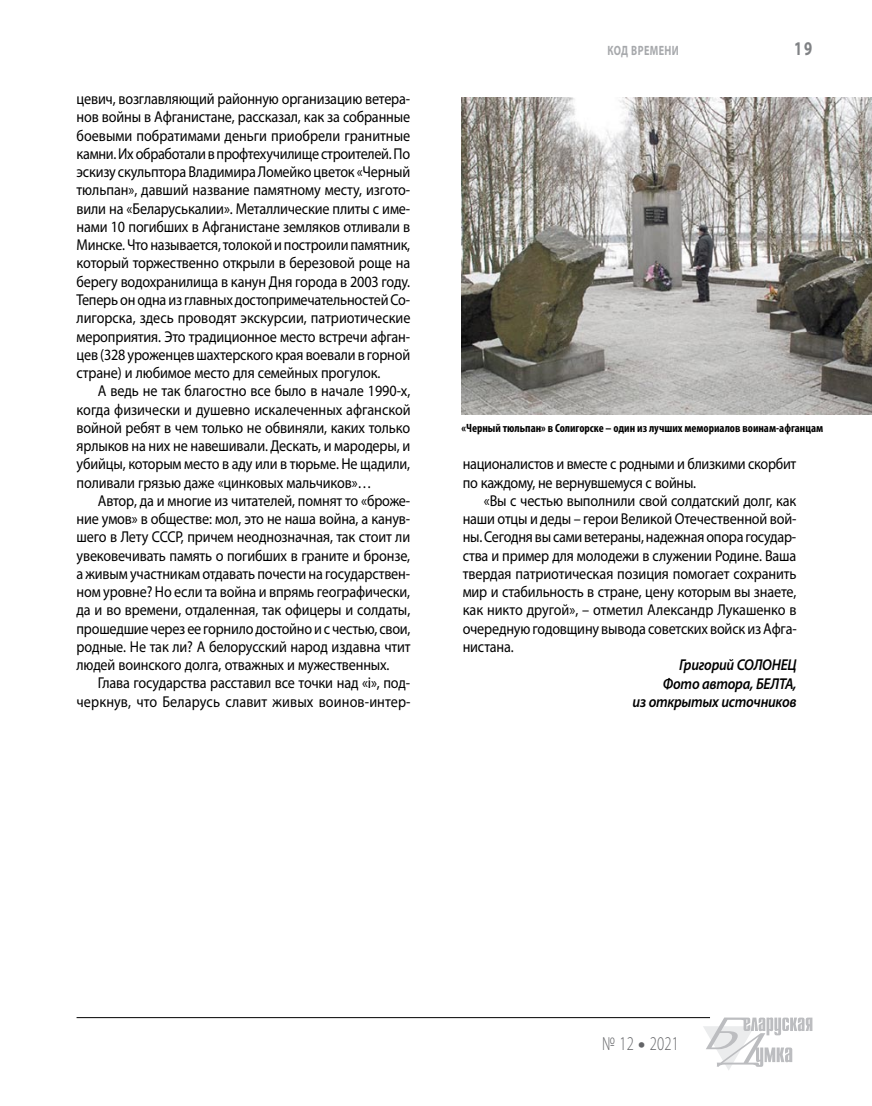
<style>
.page{position:relative;width:872px;height:1106px;background:#fff}
.page>*{position:absolute;margin:0;border:0;box-sizing:border-box;transform-origin:0 0}
.t1{font:300 19.5px "Myriad Pro";letter-spacing:.02em;color:#636467;scale:.75 1}
.t2{font:700 19.5px "Myriad Pro";color:#808285;scale:.75 1}
.t3{font:15.75px/18.3px "Myriad Pro";letter-spacing:-.01em;color:#000;text-align:justify;scale:.9 1}
.t4{font:italic 600 15.75px/18.3px "Myriad Pro";letter-spacing:-.02em;color:#000;text-align:right;scale:.9 1}
.t5{font:700 13.5px "Myriad Pro";letter-spacing:.04em;color:#a7a9ac;scale:.75 1}
.t6{font:700 condensed 12px "Myriad Pro";color:#000}
.s1{font-weight:900}
</style>
<div class="page">
<hr style="left:77px;top:1017px;width:633px;height:1px;background:#000">
<svg style="left:703px;top:1017px;width:109px;height:53px"></svg>
<img style="left:461px;top:97px;width:411px;height:317px">
<p class="t3" style="left:77px;top:89px;width:372px">цевич, возглавляющий районную организацию ветера&shy;нов войны в Афганистане, рассказал, как за собранные боевыми побратимами деньги приобрели гранитные камни. Их обработали в профтехучилище строителей. По эскизу скульптора Владимира Ломейко цветок «Черный тюльпан», давший название памятному месту, изгото&shy;вили на «Беларуськалии». Металлические плиты с име&shy;нами 10 погибших в Афганистане земляков отливали в Минске. Что называется, толокой и построили памятник, который торжественно открыли в березовой роще на берегу водохранилища в канун Дня города в 2003 году.<br>Теперь он одна из главных достопримечательностей Со&shy;лигорска, здесь проводят экскурсии, патриотические мероприятия. Это традиционное место встречи афган&shy;цев (328 уроженцев шахтерского края воевали в горной стране) и любимое место для семейных прогулок.</p>
<p class="t3" style="left:77px;top:381px;width:373px;text-indent:21px">А ведь не так благостно все было в начале 1990-х, когда физически и душевно искалеченных афганской войной ребят в чем только не обвиняли, каких только ярлыков на них не навешивали. Дескать, и мародеры, и убийцы, которым место в аду или в тюрьме. Не щадили, поливали грязью даже «цинковых мальчиков»…</p>
<p class="t3" style="left:77px;top:491px;width:373px;text-indent:21px">Автор, да и многие из читателей, помнят то «броже&shy;ние умов» в обществе: мол, это не наша война, а канув&shy;шего в Лету СССР, причем неоднозначная, так стоит ли увековечивать память о погибших в граните и бронзе, а живым участникам отдавать почести на государствен&shy;ном уровне? Но если та война и впрямь географически, да и во времени, отдаленная, так офицеры и солдаты, прошедшие через ее горнило достойно и с честью, свои, родные. Не так ли? А белорусский народ издавна чтит людей воинского долга, отважных и мужественных.</p>
<p class="t3" style="left:77px;top:674px;width:372px;text-align:right">Глава государства расставил все точки над «і», под&shy;черкнув, что Беларусь славит живых воинов-интер-</p>
<p class="t5" style="left:607px;top:42px;width:97px">Код времени</p>
<p class="t2" style="left:794px;top:36px;width:26px">19</p>
<p class="t6" style="left:461px;top:420px;width:363px">«Черный тюльпан» в Солигорске – один из лучших мемориалов воинам-афганцам</p>
<p class="t3" style="left:463px;top:454px;width:372px">националистов и вместе с родными и близкими скорбит по каждому, не вернувшемуся с войны.</p>
<p class="t3" style="left:463px;top:491px;width:372px;text-indent:21px">«Вы с честью выполнили свой солдатский долг, как наши отцы и деды – герои Великой Отечественной вой&shy;ны. Сегодня вы сами ветераны, надежная опора государ&shy;ства и пример для молодежи в служении Родине. Ваша твердая патриотическая позиция помогает сохранить мир и стабильность в стране, цену которым вы знаете, как никто другой», – отметил Александр Лукашенко в очередную годовщину вывода советских войск из Афга&shy;нистана.</p>
<p class="t4" style="left:632px;top:655px;width:184px">Григорий СОЛОНЕЦ<br>Фото автора, БЕЛТА,<br>из открытых источников</p>
<p class="t1" style="left:602px;top:1032px;width:104px">№ 12 <span class="s1">•</span> 2021</p>
</div>
